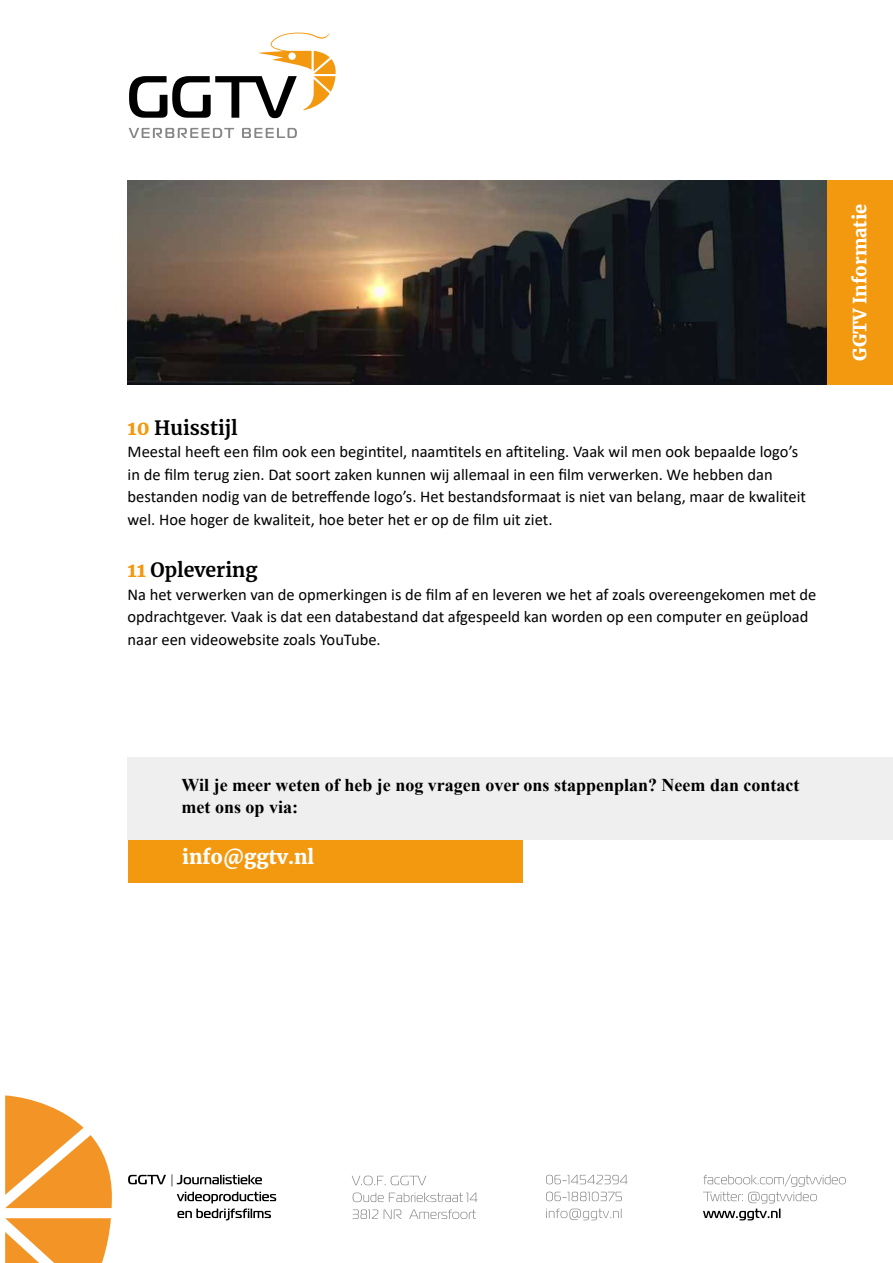
<style>
.page{position:relative;width:893px;height:1263px;background:#fff}
.page>*{position:absolute;margin:0;border:0;box-sizing:border-box;transform-origin:0 0}
.t1{font:700 19.5px "Merriweather";color:#000}
.t2{font:900 19.5px "Merriweather";color:#fff}
.t3{font:700 18px/21.6px "Times New Roman";color:#000}
.t4{font:900 18px "Merriweather";color:#fff}
.t5{font:16.5px/22.5px "Calibri";color:#000}
.s1{font-weight:900;color:#f39910}
</style>
<div class="page">
<svg style="left:5px;top:1095px;width:107px;height:168px"></svg>
<svg style="left:129px;top:128px;width:105px;height:10px"></svg>
<svg style="left:242px;top:128px;width:55px;height:10px"></svg>
<svg style="left:129px;top:33px;width:207px;height:85px"></svg>
<div style="left:740px;top:181px;width:153px;height:204px;background:#f39910"></div>
<img style="left:128px;top:181px;width:699px;height:204px">
<svg style="left:546px;top:1208px;width:75px;height:12px"></svg>
<svg style="left:546px;top:1191px;width:76px;height:10px"></svg>
<svg style="left:546px;top:1175px;width:81px;height:9px"></svg>
<svg style="left:703px;top:1192px;width:114px;height:28px"></svg>
<svg style="left:703px;top:1174px;width:143px;height:12px"></svg>
<svg style="left:177px;top:1192px;width:99px;height:28px"></svg>
<svg style="left:128px;top:1174px;width:134px;height:12px"></svg>
<div style="left:128px;top:840px;width:394px;height:42px;background:#f39910"></div>
<div style="left:128px;top:757px;width:765px;height:83px;background:#efeff0"></div>
<svg style="left:353px;top:1209px;width:123px;height:10px"></svg>
<svg style="left:353px;top:1192px;width:124px;height:10px"></svg>
<svg style="left:352px;top:1175px;width:74px;height:10px"></svg>
<p class="t1" style="left:128px;top:414px;width:112px"><span class="s1">10</span> Huisstijl</p>
<p class="t5" style="left:128px;top:440px;width:680px">Meestal heeft een film ook een begintitel, naamtitels en aftiteling. Vaak wil men ook bepaalde logo’s in de film terug zien. Dat soort zaken kunnen wij allemaal in een film verwerken. We hebben dan bestanden nodig van de betreffende logo’s. Het bestandsformaat is niet van belang, maar de kwaliteit wel. Hoe hoger de kwaliteit, hoe beter het er op de film uit ziet.</p>
<p class="t1" style="left:128px;top:556px;width:132px"><span class="s1">11</span> Oplevering</p>
<p class="t5" style="left:128px;top:582px;width:690px">Na het verwerken van de opmerkingen is de film af en leveren we het af zoals overeengekomen met de opdrachtgever. Vaak is dat een databestand dat afgespeeld kan worden op een computer en geüpload naar een videowebsite zoals YouTube.</p>
<p class="t4" style="left:847px;top:361px;width:158px;rotate:-90deg">GGTV Informatie</p>
<p class="t3" style="left:182px;top:774px;width:619px">Wil je meer weten of heb je nog vragen over ons stappenplan? Neem dan contact met ons op via:</p>
<p class="t2" style="left:182px;top:843px;width:134px">info@ggtv.nl</p>
</div>
